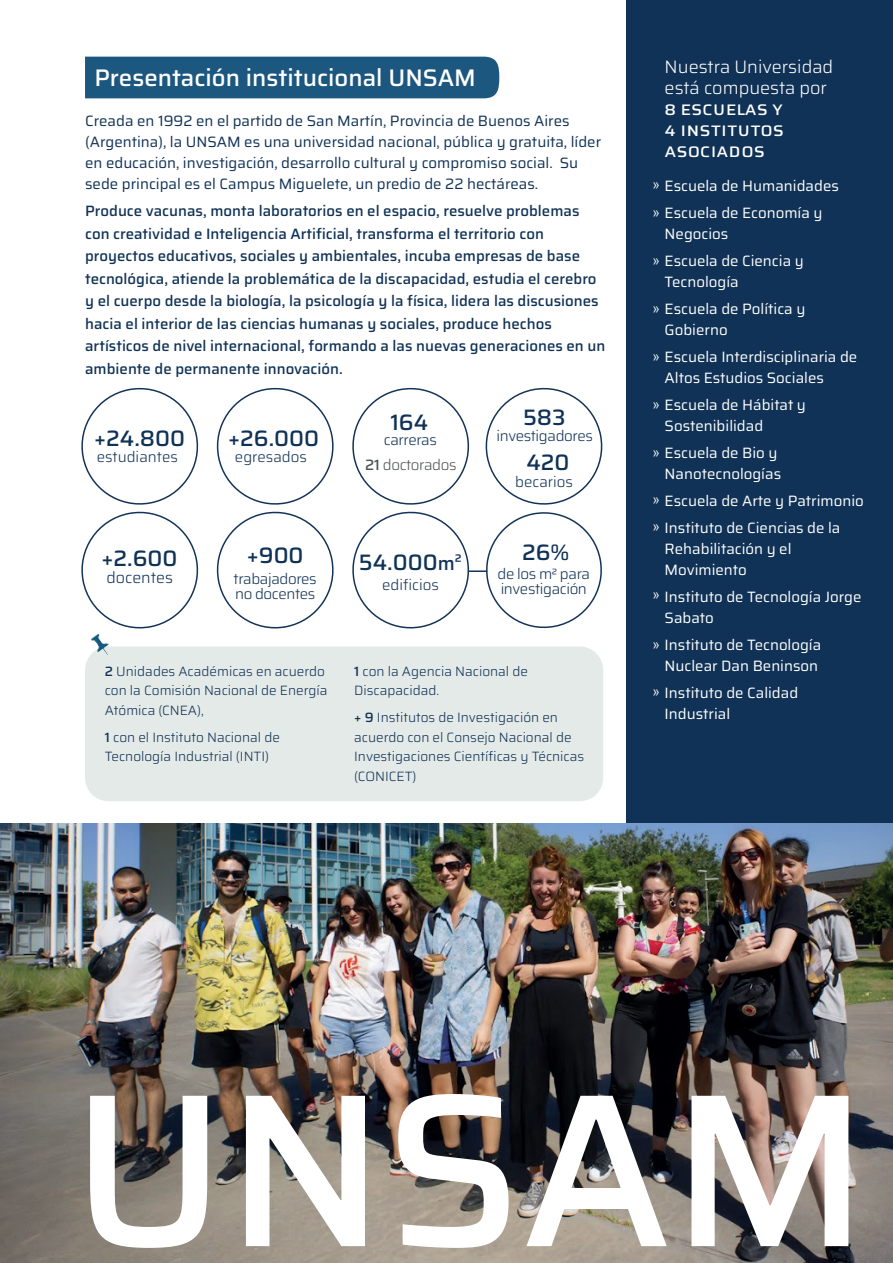
<style>
.page{position:relative;width:893px;height:1263px;background:#fff}
.page>*{position:absolute;margin:0;border:0;box-sizing:border-box;transform-origin:0 0}
.t1{font:500 218.55px "Saira UNSAM";color:#fff}
.t2{font:500 24px "Saira UNSAM";color:#fff}
.t3{font:500 22.35px "Saira UNSAM";color:#103256}
.t4{font:300 18px/21px "Saira UNSAM";color:#fff}
.t5{font:18px/21px "Saira UNSAM Medium SC";color:#fff;text-align:justify}
.t6{font:300 15.9px "Saira UNSAM";color:#103256}
.t7{font:500 15px/22.5px "Saira UNSAM";color:#103256}
.t8{font:15px/27px "Saira UNSAM";color:#fff}
.t9{font:15px/21px "Saira UNSAM";color:#103256}
.t10{font:300 15px/15.3px "Saira UNSAM";letter-spacing:-.025em;color:#103256}
.t11{font:300 15px "Saira UNSAM";color:#103256}
.t12{font:300 15px/24.5px "Saira UNSAM";letter-spacing:-.025em;color:#515455;text-align:center}
.t13{font:300 13.5px/19.5px "Saira UNSAM";color:#103256}
.s1{font-weight:500}
.s2{color:#103256}
.s3{font-size:19.5px}
</style>
<div class="page">
<div style="left:85px;top:646px;width:518px;height:155px;background:#e4eae7;border-radius:23px"></div>
<div style="left:85px;top:57px;width:414px;height:41px;background:#1c577f"></div>
<div style="left:626px;top:0;width:267px;height:857px;background:#103256"></div>
<img style="left:0;top:824px;width:893px;height:439px">
<svg style="left:81px;top:387px;width:118px;height:242px"></svg>
<svg style="left:216px;top:387px;width:118px;height:242px"></svg>
<svg style="left:352px;top:387px;width:251px;height:242px"></svg>
<img style="left:82px;top:625px;width:39px;height:41px">
<h2 class="t2" style="left:94px;top:58px;width:383px">Presentación institucional UNSAM</h2>
<p class="t9" style="left:85px;top:110px;width:517px">Creada en 1992 en el partido de San Martín, Provincia de Buenos Aires (Argentina), la UNSAM es una universidad nacional, pública y gratuita, líder en educación, investigación, desarrollo cultural y compromiso social. Su sede principal es el Campus Miguelete, un predio de 22 hectáreas.</p>
<p class="t7" style="left:85px;top:199px;width:522px">Produce vacunas, monta laboratorios en el espacio, resuelve problemas con creatividad e Inteligencia Artificial, transforma el territorio con proyectos educativos, sociales y ambientales, incuba empresas de base tecnológica, atiende la problemática de la discapacidad, estudia el cerebro y el cuerpo desde la biología, la psicología y la física, lidera las discusiones hacia el interior de las ciencias humanas y sociales, produce hechos artísticos de nivel internacional, formando a las nuevas generaciones en un ambiente de permanente innovación.</p>
<h3 class="t3" style="left:94px;top:419px;width:92px">+24.800</h3>
<p class="t11" style="left:97px;top:444px;width:83px">estudiantes</p>
<h3 class="t3" style="left:101px;top:540px;width:78px">+2.600</h3>
<p class="t6" style="left:106px;top:564px;width:68px">docentes</p>
<h3 class="t3" style="left:228px;top:419px;width:93px">+26.000</h3>
<p class="t11" style="left:235px;top:444px;width:74px">egresados</p>
<h3 class="t3" style="left:247px;top:537px;width:58px">+900</h3>
<p class="t10" style="left:234px;top:570px;width:85px">trabajadores no docentes</p>
<p class="t13" style="left:105px;top:661px;width:224px"><span class="s1">2</span> Unidades Académicas en acuerdo con la Comisión Nacional de Energía<br>Atómica (CNEA),</p>
<p class="t13" style="left:105px;top:727px;width:177px"><span class="s1">1</span> con el Instituto Nacional de<br>Tecnología Industrial (INTI)</p>
<h3 class="t3" style="left:390px;top:404px;width:39px">164</h3>
<p class="t12" style="left:365px;top:427px;width:93px"><span class="s2">carreras<br></span><span class="s1">21</span> doctorados</p>
<h3 class="t3" style="left:359px;top:543px;width:104px">54.000<span class="s3">m²</span></h3>
<p class="t11" style="left:382px;top:573px;width:58px">edificios</p>
<h3 class="t3" style="left:523px;top:399px;width:44px">583</h3>
<p class="t10" style="left:496px;top:428px;width:98px">investigadores</p>
<h3 class="t3" style="left:526px;top:444px;width:45px">420</h3>
<p class="t11" style="left:515px;top:469px;width:59px">becarios</p>
<h3 class="t3" style="left:522px;top:533px;width:49px">26%</h3>
<p class="t10" style="left:498px;top:565px;width:94px">de los m2 para investigación</p>
<p class="t13" style="left:354px;top:661px;width:175px"><span class="s1">1</span> con la Agencia Nacional de<br>Discapacidad.</p>
<p class="t13" style="left:354px;top:707px;width:232px"><span class="s1">+ 9</span> Institutos de Investigación en acuerdo con el Consejo Nacional de<br>Investigaciones Científicas y Técnicas (CONICET)</p>
<p class="t4" style="left:665px;top:55px;width:170px">Nuestra Universidad está compuesta por</p>
<p class="t5" style="left:665px;top:98px;width:121px">8 ESCUELAS Y 4 INSTITUTOS ASOCIADOS</p>
<p class="t8" style="left:653px;top:171px;width:188px">» Escuela de Humanidades » Escuela de Economía y</p>
<p class="t8" style="left:653px;top:219px;width:153px;text-indent:12px">Negocios<br>» Escuela de Ciencia y</p>
<p class="t8" style="left:653px;top:267px;width:154px;text-indent:12px">Tecnología<br>» Escuela de Política y</p>
<p class="t8" style="left:653px;top:315px;width:206px;text-indent:12px">Gobierno<br>» Escuela Interdisciplinaria de</p>
<p class="t8" style="left:653px;top:363px;width:173px;text-indent:12px">Altos Estudios Sociales » Escuela de Hábitat y</p>
<p class="t8" style="left:653px;top:411px;width:126px;text-align:center">Sostenibilidad<br>» Escuela de Bio y</p>
<p class="t8" style="left:653px;top:459px;width:213px;text-indent:12px">Nanotecnologías<br>» Escuela de Arte y Patrimonio » Instituto de Ciencias de la</p>
<p class="t8" style="left:665px;top:537px;width:128px;line-height:21px">Rehabilitación y el<br>Movimiento</p>
<p class="t8" style="left:665px;top:585px;width:198px;line-height:21px;text-indent:-12px">» Instituto de Tecnología Jorge<br>Sabato</p>
<p class="t8" style="left:653px;top:633px;width:170px;line-height:21px;text-align:center">» Instituto de Tecnología<br>Nuclear Dan Beninson</p>
<p class="t8" style="left:665px;top:681px;width:135px;line-height:21px;text-indent:-12px">» Instituto de Calidad<br>Industrial</p>
<h1 class="t1" style="left:72px;top:990px;width:798px">UNSAM</h1>
</div>
